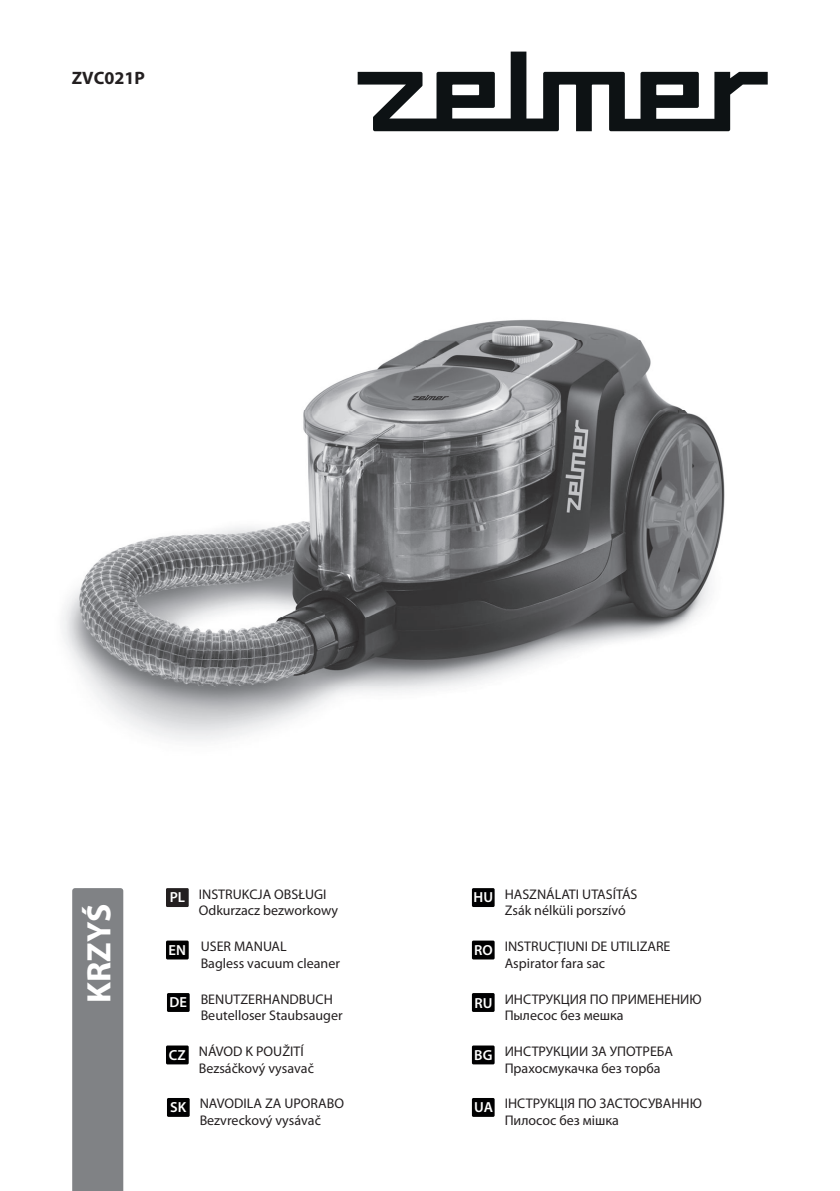
<style>
.page{position:relative;width:840px;height:1191px;background:#fff}
.page>*{position:absolute;margin:0;border:0;box-sizing:border-box;transform-origin:0 0}
.t1{font:700 34px "Myriad Pro";color:#fff}
.t2{font:700 18px "Myriad Pro";color:#231f20}
.t3{font:600 14.6px "Myriad Pro";color:#fff}
.t4{font:14px/16.8px "Myriad Pro";color:#231f20}
</style>
<div class="page">
<svg style="left:357px;top:52px;width:410px;height:79px"></svg>
<div style="left:166px;top:888px;width:23px;height:19px;background:#231f20"></div>
<div style="left:166px;top:940px;width:23px;height:19px;background:#000001;border-radius:2px"></div>
<div style="left:167px;top:993px;width:22px;height:19px;background:#000001;border-radius:2px"></div>
<div style="left:166px;top:1045px;width:23px;height:19px;background:#000001;border-radius:2px"></div>
<div style="left:167px;top:1098px;width:22px;height:18px;background:#000001;border-radius:2px"></div>
<div style="left:471px;top:888px;width:23px;height:19px;background:#000001;border-radius:2px"></div>
<div style="left:471px;top:940px;width:23px;height:19px;background:#000001;border-radius:2px"></div>
<div style="left:471px;top:993px;width:23px;height:19px;background:#000001;border-radius:2px"></div>
<div style="left:471px;top:1098px;width:23px;height:18px;background:#000001;border-radius:2px"></div>
<div style="left:471px;top:1045px;width:23px;height:19px;background:#000001;border-radius:2px"></div>
<div style="left:72px;top:888px;width:51px;height:302px;background:#808285"></div>
<img style="left:63px;top:319px;width:662px;height:422px">
<p class="t2" style="left:72px;top:67px;width:74px">ZVC021P</p>
<h1 class="t1" style="left:79px;top:1002px;width:101px;rotate:-90deg">KRZYŚ</h1>
<p class="t3" style="left:169px;top:888px;width:17px">PL</p>
<p class="t3" style="left:168px;top:941px;width:19px">EN</p>
<p class="t3" style="left:169px;top:993px;width:19px">DE</p>
<p class="t4" style="left:199px;top:886px;width:141px">INSTRUKCJA OBSŁUGI<br>Odkurzacz bezworkowy</p>
<p class="t4" style="left:201px;top:939px;width:141px">USER MANUAL<br>Bagless vacuum cleaner</p>
<p class="t4" style="left:201px;top:991px;width:143px">BENUTZERHANDBUCH<br>Beutelloser Staubsauger</p>
<p class="t3" style="left:473px;top:888px;width:21px">HU</p>
<p class="t3" style="left:474px;top:941px;width:20px">RO</p>
<p class="t3" style="left:474px;top:994px;width:20px">RU</p>
<p class="t4" style="left:504px;top:886px;width:134px">HASZNÁLATI UTASÍTÁS<br>Zsák nélküli porszívó</p>
<p class="t4" style="left:504px;top:939px;width:167px">INSTRUCȚIUNI DE UTILIZARE<br>Aspirator fara sac</p>
<p class="t4" style="left:504px;top:991px;width:198px">ИНСТРУКЦИЯ ПО ПРИМЕНЕНИЮ<br>Пылесос без мешка</p>
<p class="t3" style="left:169px;top:1046px;width:18px">CZ</p>
<p class="t3" style="left:170px;top:1098px;width:18px">SK</p>
<p class="t4" style="left:199px;top:1043px;width:117px">NÁVOD K POUŽITÍ<br>Bezsáčkový vysavač</p>
<p class="t4" style="left:504px;top:1043px;width:170px">ИНСТРУКЦИИ ЗА УПОТРЕБА<br>Прахосмукачка без торба</p>
<p class="t4" style="left:199px;top:1096px;width:146px">NAVODILA ZA UPORABO<br>Bezvreckový vysávač</p>
<p class="t4" style="left:504px;top:1096px;width:198px">ІНСТРУКЦІЯ ПО ЗАСТОСУВАННЮ<br>Пилосос без мішка</p>
<p class="t3" style="left:474px;top:1046px;width:20px">BG</p>
<p class="t3" style="left:474px;top:1098px;width:21px">UA</p>
</div>
